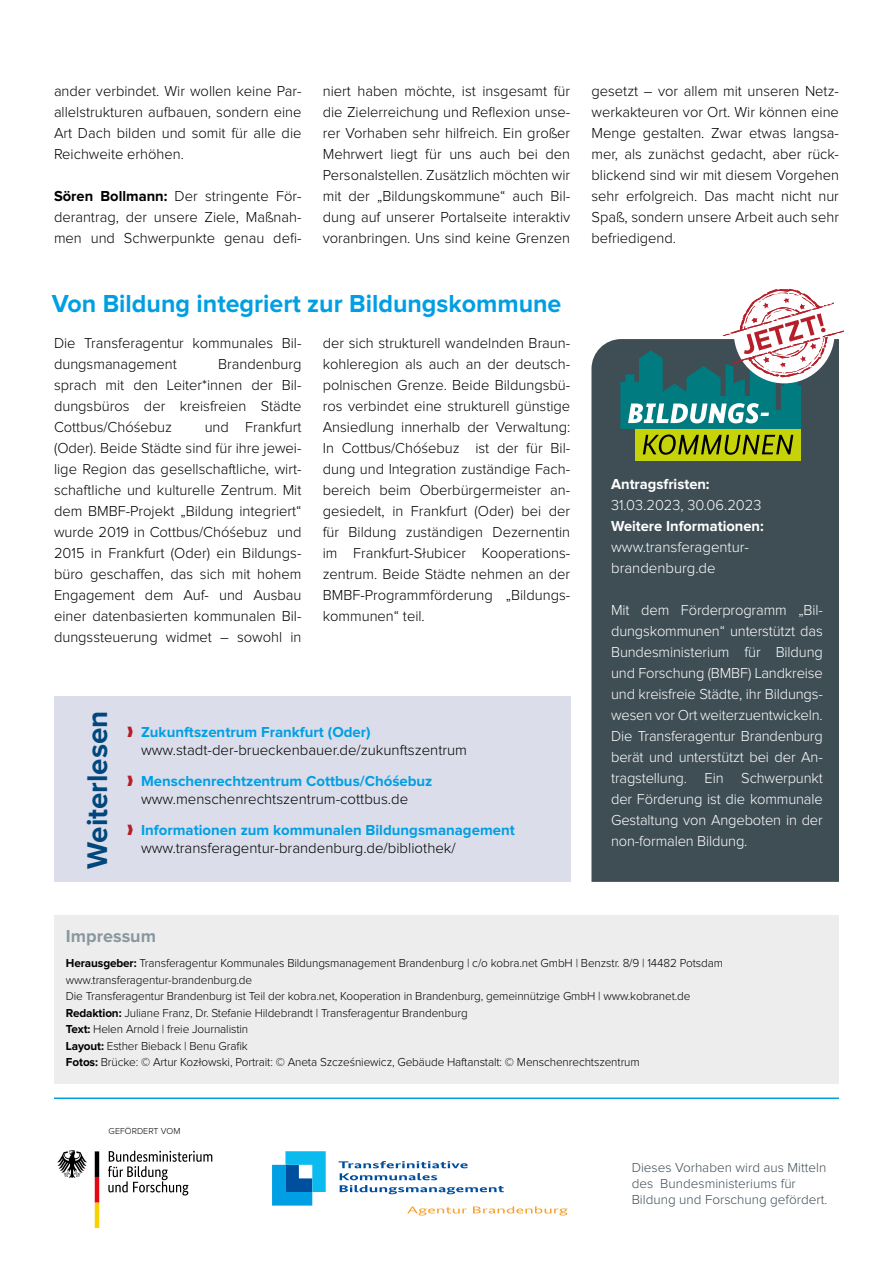
<style>
.page{position:relative;width:893px;height:1263px;background:#fff}
.page>*{position:absolute;margin:0;border:0;box-sizing:border-box;transform-origin:0 0}
.t1{font:700 29.55px "Proxima Nova";color:#00477d}
.t2{font:700 25.5px "Proxima Nova";color:#009fe3}
.t3{font:700 18px "Proxima Nova";color:#8997a0}
.t4{font:300 15px/21px "Proxima Nova";color:#000;text-align:justify}
.t5{font:300 15px/21px "Proxima Nova";letter-spacing:-.01em;color:#fff}
.t6{font:700 15px/18px "Proxima Nova";color:#009fe3}
.t7{font:700 15px "Proxima Nova";color:#fff}
.t8{font:300 13.5px/16.2px "Proxima Nova";color:#3f4e55}
.t9{font:300 12px/16.5px "Proxima Nova";letter-spacing:-.01em;color:#000}
.t10{font:300 9px "Proxima Nova";color:#000}
.s1{font-weight:700}
.s2{color:#b61f29}
.s3{font-weight:700;color:#009fe3}
.s4{font-weight:300;color:#000}
</style>
<div class="page">
<div style="left:54px;top:696px;width:516px;height:186px;background:#dbddea"></div>
<div style="left:54px;top:915px;width:785px;height:168px;background:#ededed"></div>
<hr style="left:54px;top:1097px;width:785px;height:2px;background:#009fe3">
<svg style="left:407px;top:1206px;width:60px;height:9px"></svg>
<svg style="left:473px;top:1206px;width:95px;height:9px"></svg>
<svg style="left:339px;top:1161px;width:165px;height:33px"></svg>
<svg style="left:272px;top:1151px;width:54px;height:54px"></svg>
<svg style="left:108px;top:1151px;width:104px;height:44px"></svg>
<svg style="left:95px;top:1151px;width:4px;height:77px"></svg>
<svg style="left:57px;top:1150px;width:30px;height:28px"></svg>
<div style="left:591px;top:339px;width:248px;height:543px;background:#3f4e55"></div>
<div style="left:635px;top:429px;width:166px;height:31px;background:#c6d309"></div>
<svg style="left:620px;top:289px;width:224px;height:166px"></svg>
<p class="t4" style="left:54px;top:81px;width:249px">ander verbindet. Wir wollen keine Par&shy;allelstrukturen aufbauen, sondern eine Art Dach bilden und somit für alle die Reichweite erhöhen.</p>
<p class="t4" style="left:54px;top:186px;width:249px"><span class="s1">Sören Bollmann:</span> Der stringente För&shy;derantrag, der unsere Ziele, Maßnah&shy;men und Schwerpunkte genau defi-</p>
<p class="t4" style="left:323px;top:81px;width:249px">niert haben möchte, ist insgesamt für die Zielerreichung und Reflexion unse&shy;rer Vorhaben sehr hilfreich. Ein großer Mehrwert liegt für uns auch bei den Personalstellen. Zusätzlich möchten wir mit der „Bildungskommune“ auch Bil&shy;dung auf unserer Portalseite interaktiv voranbringen. Uns sind keine Grenzen</p>
<p class="t4" style="left:591px;top:81px;width:249px">gesetzt – vor allem mit unseren Netz&shy;werkakteuren vor Ort. Wir können eine Menge gestalten. Zwar etwas langsa&shy;mer, als zunächst gedacht, aber rück&shy;blickend sind wir mit diesem Vorgehen sehr erfolgreich. Das macht nicht nur Spaß, sondern unsere Arbeit auch sehr befriedigend.</p>
<h2 class="t2" style="left:52px;top:292px;width:511px">Von Bildung integriert zur Bildungskommune</h2>
<p class="t4" style="left:54px;top:333px;width:249px">Die Transferagentur kommunales Bil&shy;dungsmanagement</p>
<p class="t4" style="left:54px;top:354px;width:249px;text-indent:164px">Brandenburg sprach mit den Leiter*innen der Bil&shy;dungsbüros der kreisfreien Städte Cottbus/Chóśebuz</p>
<p class="t4" style="left:54px;top:417px;width:249px;text-indent:151px">und Frankfurt (Oder). Beide Städte sind für ihre jewei&shy;lige Region das gesellschaftliche, wirt&shy;schaftliche und kulturelle Zentrum. Mit dem BMBF-Projekt „Bildung integriert“ wurde 2019 in Cottbus/Chóśebuz und 2015 in Frankfurt (Oder) ein Bildungs&shy;büro geschaffen, das sich mit hohem Engagement dem Auf- und Ausbau einer datenbasierten kommunalen Bil&shy;dungssteuerung widmet – sowohl in</p>
<p class="t4" style="left:323px;top:333px;width:249px">der sich strukturell wandelnden Braun&shy;kohleregion als auch an der deutsch&shy;polnischen Grenze. Beide Bildungsbü&shy;ros verbindet eine strukturell günstige Ansiedlung innerhalb der Verwaltung:<br>In Cottbus/Chóśebuz ist der für Bil&shy;dung und Integration zuständige Fach&shy;bereich beim Oberbürgermeister an&shy;gesiedelt, in Frankfurt (Oder) bei der für Bildung zuständigen Dezernentin im Frankfurt-Słubicer Kooperations&shy;zentrum. Beide Städte nehmen an der BMBF-Programmförderung „Bildungs&shy;kommunen“ teil.</p>
<h1 class="t1" style="left:84px;top:869px;width:160px;rotate:-90deg">Weiterlesen</h1>
<p class="t4" style="left:141px;top:724px;width:328px;line-height:18px;text-indent:-14px"><span class="s2">❱</span> <span class="s3">Zukunftszentrum Frankfurt (Oder) </span>www.stadt-der-brueckenbauer.de/zukunftszentrum</p>
<p class="t6" style="left:141px;top:773px;width:293px;text-indent:-14px"><span class="s2">❱</span> Menschenrechtzentrum Cottbus/Chóśebuz <span class="s4">www.menschenrechtszentrum-cottbus.de</span></p>
<p class="t4" style="left:141px;top:821px;width:375px;line-height:18px;text-indent:-14px"><span class="s2">❱</span> <span class="s3">Informationen zum kommunalen Bildungsmanagement </span>www.transferagentur-brandenburg.de/bibliothek/</p>
<p class="t7" style="left:611px;top:477px;width:100px">Antragsfristen:</p>
<p class="t5" style="left:611px;top:495px;width:152px">31.03.2023, 30.06.2023</p>
<p class="t7" style="left:611px;top:519px;width:154px">Weitere Informationen:</p>
<p class="t5" style="left:611px;top:537px;width:139px">www.transferagentur&shy;brandenburg.de</p>
<p class="t5" style="left:611px;top:600px;width:213px;text-align:justify">Mit dem Förderprogramm „Bil&shy;dungskommunen“ unterstützt das Bundesministerium für Bildung und Forschung (BMBF) Landkreise und kreisfreie Städte, ihr Bildungs&shy;wesen vor Ort weiterzuentwickeln.<br>Die Transferagentur Brandenburg berät und unterstützt bei der An&shy;tragstellung. Ein Schwerpunkt der Förderung ist die kommunale Gestaltung von Angeboten in der non-formalen Bildung.</p>
<p class="t3" style="left:66px;top:928px;width:92px">Impressum</p>
<p class="t9" style="left:66px;top:955px;width:659px"><span class="s1">Herausgeber:</span> Transferagentur Kommunales Bildungsmanagement Brandenburg | c/o kobra.net GmbH | Benzstr. 8/9 | 14482 Potsdam www.transferagentur-brandenburg.de<br>Die Transferagentur Brandenburg ist Teil der kobra.net, Kooperation in Brandenburg, gemeinnützige GmbH | www.kobranet.de <span class="s1">Redaktion:</span> Juliane Franz, Dr. Stefanie Hildebrandt | Transferagentur Brandenburg<br><span class="s1">Text:</span> Helen Arnold | freie Journalistin<br><span class="s1">Layout:</span> Esther Bieback | Benu Grafik<br><span class="s1">Fotos:</span> Brücke: © Artur Kozłowski, Portrait: © Aneta Szcześniewicz, Gebäude Haftanstalt: © Menschenrechtszentrum</p>
<p class="t10" style="left:109px;top:1126px;width:73px">GEFÖRDERT VOM</p>
<p class="t8" style="left:632px;top:1159px;width:197px">Dieses Vorhaben wird aus Mitteln des Bundesministeriums für<br>Bildung und Forschung gefördert.</p>
</div>
